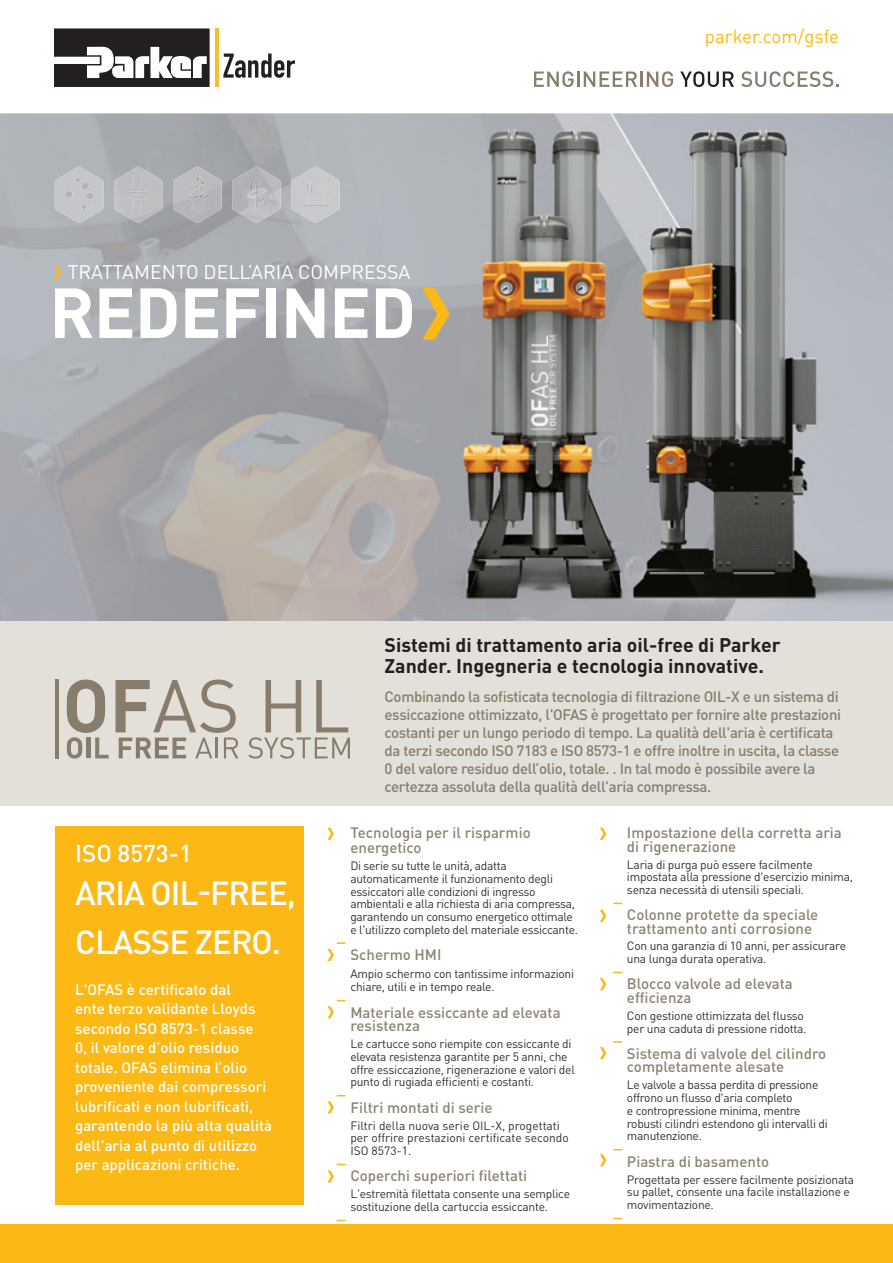
<style>
.page{position:relative;width:893px;height:1263px;background:#fff}
.page>*{position:absolute;margin:0;border:0;box-sizing:border-box;transform-origin:0 0}
.t1{font:700 69.6px "DINOT";letter-spacing:-.015em;color:#fff}
.t2{font:500 33px/48px "DINOT";letter-spacing:-.03em;color:#fff}
.t3{font:500 24px "DINOT";color:#fff}
.t4{font:700 19.5px/21px "DINOT";color:#231f20}
.t5{font:19.5px "DINOT";color:#fff}
.t6{font:18.6px "DINOT";color:#fcb814}
.t7{font:500 15px/18px "DINOT";letter-spacing:-.025em;color:#887d6c}
.t8{font:500 15px/13.5px "DINOT";color:#8d8372}
.t9{font:500 15px/19.5px "DINOT";color:#fff}
.t10{font:12px/12.8px "DINOT";letter-spacing:-.02em;color:#312f30}
.t11{font:12px/12.8px "DINOT";color:#312f30}
</style>
<div class="page">
<img style="left:0;top:113px;width:893px;height:508px">
<div style="left:0;top:621px;width:893px;height:185px;background:#e3e0da"></div>
<div style="left:0;top:1224px;width:893px;height:39px;background:#fcb814"></div>
<svg style="left:54px;top:28px;width:156px;height:59px"></svg>
<hr style="left:215px;top:29px;width:4px;height:58px;background:#fdbb2e">
<svg style="left:223px;top:54px;width:72px;height:24px"></svg>
<img style="left:291px;top:167px;width:49px;height:56px">
<img style="left:307px;top:185px;width:4px;height:20px">
<img style="left:114px;top:167px;width:48px;height:56px">
<svg style="left:126px;top:193px;width:24px;height:4px"></svg>
<img style="left:173px;top:167px;width:49px;height:56px">
<img style="left:232px;top:167px;width:49px;height:56px">
<svg style="left:242px;top:180px;width:29px;height:24px"></svg>
<img style="left:55px;top:167px;width:48px;height:56px">
<svg style="left:534px;top:71px;width:103px;height:16px"></svg>
<hr style="left:640px;top:72px;width:3px;height:15px;background:#887d6e">
<svg style="left:647px;top:71px;width:26px;height:16px"></svg>
<svg style="left:680px;top:71px;width:54px;height:16px"></svg>
<svg style="left:741px;top:71px;width:98px;height:16px"></svg>
<div style="left:55px;top:826px;width:249px;height:378px;background:#fcb814"></div>
<svg style="left:613px;top:1041px;width:9px;height:2px"></svg>
<svg style="left:327px;top:828px;width:7px;height:12px"></svg>
<svg style="left:600px;top:828px;width:6px;height:12px"></svg>
<svg style="left:600px;top:910px;width:6px;height:12px"></svg>
<svg style="left:600px;top:978px;width:6px;height:12px"></svg>
<svg style="left:600px;top:1047px;width:6px;height:12px"></svg>
<svg style="left:600px;top:1154px;width:6px;height:12px"></svg>
<svg style="left:327px;top:942px;width:19px;height:19px"></svg>
<svg style="left:327px;top:1000px;width:19px;height:18px"></svg>
<svg style="left:327px;top:1095px;width:19px;height:18px"></svg>
<svg style="left:327px;top:1164px;width:19px;height:19px"></svg>
<svg style="left:67px;top:679px;width:42px;height:80px"></svg>
<svg style="left:115px;top:679px;width:123px;height:79px"></svg>
<svg style="left:248px;top:680px;width:102px;height:79px"></svg>
<hr style="left:55px;top:679px;width:3px;height:80px;background:#887d6c">
<svg style="left:54px;top:265px;width:7px;height:14px"></svg>
<svg style="left:422px;top:288px;width:27px;height:52px"></svg>
<h3 class="t5" style="left:68px;top:258px;width:344px">TRATTAMENTO DELL’ARIA COMPRESSA</h3>
<h1 class="t1" style="left:49px;top:265px;width:368px">REDEFINED</h1>
<h3 class="t6" style="left:705px;top:23px;width:136px">parker.com/gsfe</h3>
<h3 class="t3" style="left:75px;top:837px;width:118px">ISO 8573-1</h3>
<h2 class="t2" style="left:75px;top:868px;width:222px">ARIA OIL-FREE,<br>CLASSE ZERO.</h2>
<p class="t9" style="left:75px;top:979px;width:198px">L'OFAS è certificato dal<br>ente terzo validante Lloyds secondo ISO 8573-1 classe<br>0, il valore d’olio residuo totale. OFAS elimina l’olio proveniente dai compressori lubrificati e non lubrificati, garantendo la più alta qualità dell'aria al punto di utilizzo per applicazioni critiche.</p>
<h3 class="t4" style="left:385px;top:634px;width:398px">Sistemi di trattamento aria oil-free di Parker<br>Zander. Ingegneria e tecnologia innovative.</h3>
<p class="t7" style="left:385px;top:687px;width:458px">Combinando la sofisticata tecnologia di filtrazione OIL-X e un sistema di essiccazione ottimizzato, l'OFAS è progettato per fornire alte prestazioni costanti per un lungo periodo di tempo. La qualità dell'aria è certificata da terzi secondo ISO 7183 e ISO 8573-1 e offre inoltre in uscita, la classe 0 del valore residuo dell’olio, totale. . In tal modo è possibile avere la certezza assoluta della qualità dell'aria compressa.</p>
<p class="t8" style="left:350px;top:825px;width:182px;line-height:15px">Tecnologia per il risparmio energetico</p>
<p class="t10" style="left:350px;top:859px;width:229px">Di serie su tutte le unità, adatta automaticamente il funzionamento degli essiccatori alle condizioni di ingresso ambientali e alla richiesta di aria compressa, garantendo un consumo energetico ottimale e l'utilizzo completo del materiale essiccante.</p>
<p class="t8" style="left:350px;top:947px;width:93px">Schermo HMI</p>
<p class="t10" style="left:350px;top:966px;width:225px;line-height:13.5px">Ampio schermo con tantissime informazioni chiare, utili e in tempo reale.</p>
<p class="t8" style="left:350px;top:1005px;width:212px">Materiale essiccante ad elevata resistenza</p>
<p class="t10" style="left:350px;top:1037px;width:226px">Le cartucce sono riempite con essiccante di elevata resistenza garantite per 5 anni, che offre essiccazione, rigenerazione e valori del punto di rugiada efficienti e costanti.</p>
<p class="t8" style="left:350px;top:1100px;width:144px">Filtri montati di serie</p>
<p class="t11" style="left:350px;top:1118px;width:220px">Filtri della nuova serie OIL-X, progettati per offrire prestazioni certificate secondo<br>ISO 8573-1.</p>
<p class="t8" style="left:350px;top:1169px;width:178px">Coperchi superiori filettati</p>
<p class="t10" style="left:350px;top:1187px;width:221px">L'estremità filettata consente una semplice sostituzione della cartuccia essiccante.</p>
<p class="t8" style="left:627px;top:825px;width:216px">Impostazione della corretta aria di rigenerazione</p>
<p class="t10" style="left:627px;top:857px;width:227px">Laria di purga può essere facilmente impostata alla pressione d'esercizio minima, senza necessità di utensili speciali.</p>
<p class="t8" style="left:627px;top:908px;width:193px">Colonne protette da speciale trattamento anti corrosione</p>
<p class="t10" style="left:627px;top:939px;width:221px">Con una garanzia di 10 anni, per assicurare una lunga durata operativa.</p>
<p class="t8" style="left:627px;top:977px;width:167px">Blocco valvole ad elevata efficienza</p>
<p class="t10" style="left:627px;top:1009px;width:181px">Con gestione ottimizzata del flusso per una caduta di pressione ridotta.</p>
<p class="t8" style="left:627px;top:1046px;width:201px">Sistema di valvole del cilindro completamente alesate</p>
<p class="t10" style="left:627px;top:1078px;width:202px">Le valvole a bassa perdita di pressione offrono un flusso d'aria completo<br>e contropressione minima, mentre robusti cilindri estendono gli intervalli di manutenzione.</p>
<p class="t8" style="left:627px;top:1154px;width:144px">Piastra di basamento</p>
<p class="t10" style="left:627px;top:1172px;width:229px">Progettata per essere facilmente posizionata su pallet, consente una facile installazione e movimentazione.</p>
</div>
